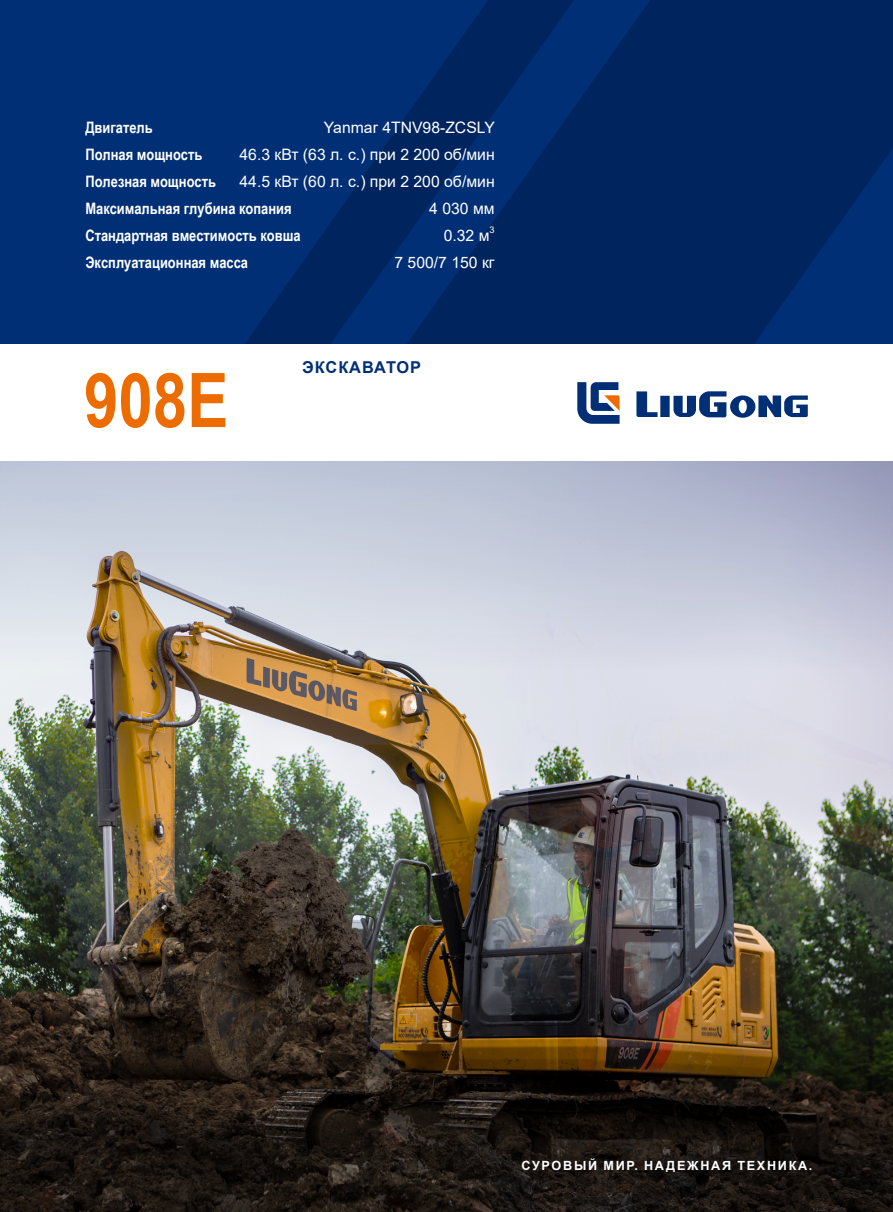
<style>
.page{position:relative;width:893px;height:1212px;background:#fff}
.page>*{position:absolute;margin:0;border:0;box-sizing:border-box;transform-origin:0 0}
.t1{font:700 75.45px "Arial Narrow";color:#ed6c00}
.t2{font:700 16.35px "Arial";letter-spacing:.06em;color:#002f75}
.t3{font:700 15.75px/27px "Arial Narrow";color:#fff}
.t4{font:15.75px "Arial";color:#fff}
.t5{font:700 12.6px "Arial";letter-spacing:.135em;color:#fff}
.t6{font:9.15px "Arial";color:#fff}
</style>
<div class="page">
<div style="left:0;top:0;width:893px;height:344px;background:#002f75"></div>
<svg style="left:245px;top:160px;width:130px;height:184px"></svg>
<svg style="left:375px;top:0;width:518px;height:344px;fill:#00255e"></svg>
<svg style="left:636px;top:391px;width:172px;height:27px"></svg>
<svg style="left:577px;top:382px;width:43px;height:42px"></svg>
<img style="left:0;top:461px;width:893px;height:751px">
<p class="t3" style="left:85px;top:113px;width:217px">Двигатель<br>Полная мощность<br>Полезная мощность<br>Максимальная глубина копания<br>Стандартная вместимость ковша<br>Эксплуатационная масса</p>
<p class="t4" style="left:324px;top:116px;width:172px">Yanmar 4TNV98-ZCSLY</p>
<p class="t4" style="left:239px;top:143px;width:257px">46.3 кВт (63 л. с.) при 2 200 об/мин</p>
<p class="t4" style="left:239px;top:170px;width:257px">44.5 кВт (60 л. с.) при 2 200 об/мин</p>
<p class="t4" style="left:429px;top:197px;width:67px">4 030 мм</p>
<p class="t4" style="left:444px;top:224px;width:47px">0.32 м</p>
<p class="t6" style="left:490px;top:223px;width:7px">3</p>
<p class="t4" style="left:394px;top:251px;width:102px">7 500/7 150 кг</p>
<h1 class="t1" style="left:84px;top:343px;width:146px">908E</h1>
<p class="t2" style="left:302px;top:356px;width:121px">ЭКСКАВАТОР</p>
<p class="t5" style="left:521px;top:1157px;width:292px">СУРОВЫЙ МИР. НАДЕЖНАЯ ТЕХНИКА.</p>
</div>
